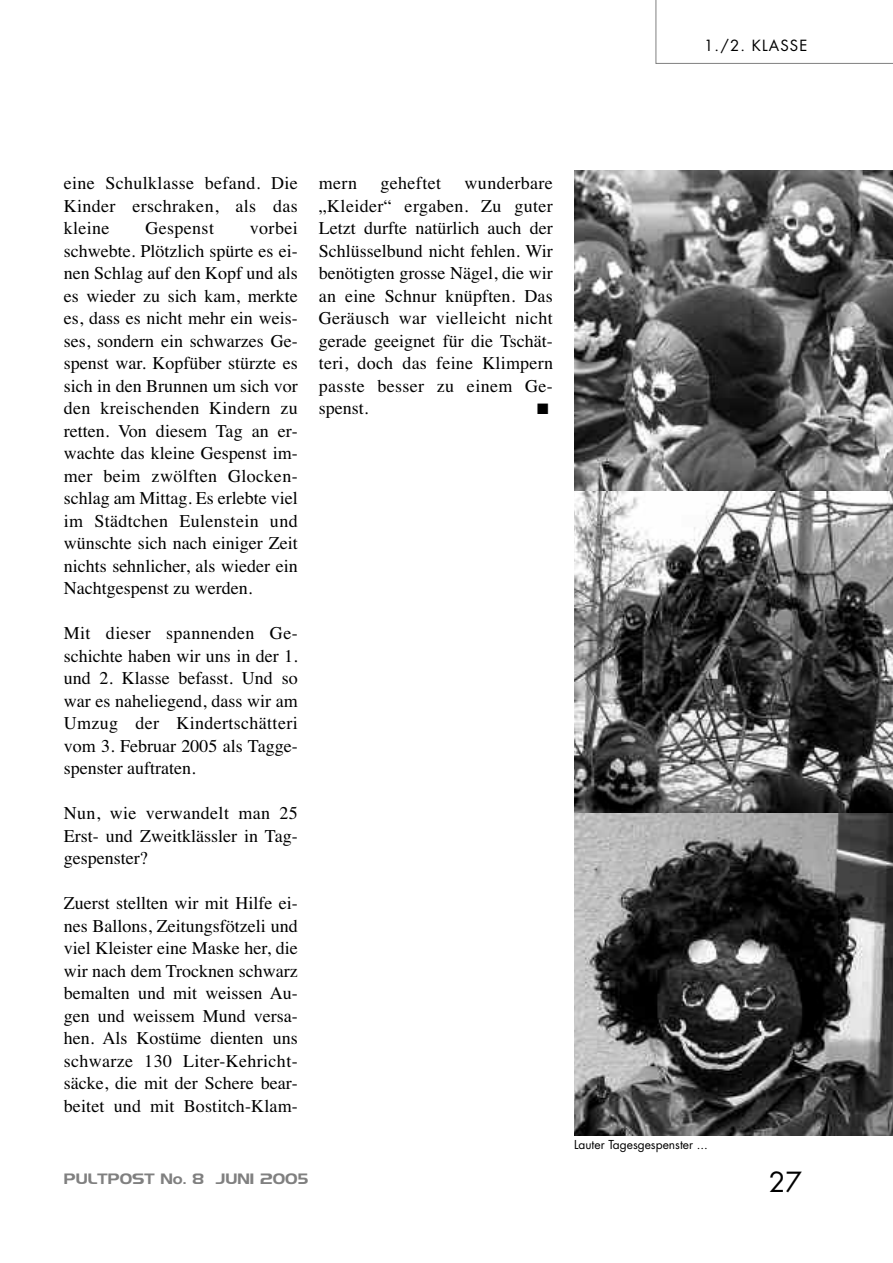
<style>
.page{position:relative;width:893px;height:1263px;background:#fff}
.page>*{position:absolute;margin:0;border:0;box-sizing:border-box;transform-origin:0 0}
.t1{font:27px "Futura";color:#000}
.t2{font:18px/22.5px "Times";letter-spacing:.01em;color:#000;text-align:justify}
.t3{font:15px "Denmark";color:#808080}
.t4{font:15px "Futura";letter-spacing:.075em;color:#000}
.t5{font:15px "Zapf Dingbats ITC";color:#000}
.t6{font:12px "Futura";color:#000}
</style>
<div class="page">
<svg style="left:656px;top:0;width:237px;height:64px"></svg>
<img style="left:574px;top:170px;width:319px;height:322px">
<svg style="left:574px;top:492px;width:319px;height:322px;background:#6d6d6d"></svg>
<svg style="left:574px;top:814px;width:319px;height:321px;background:#5a5a5a"></svg>
<p class="t4" style="left:704px;top:38px;width:105px">1./2. KLASSE</p>
<p class="t2" style="left:64px;top:172px;width:235px">eine Schulklasse befand. Die Kinder erschraken, als das kleine</p>
<p class="t2" style="left:64px;top:217px;width:236px;text-indent:186px">vorbei schwebte. Plötzlich spürte es ei&shy;nen Schlag auf den Kopf und als es wieder zu sich kam, merkte es, dass es nicht mehr ein weis&shy;ses, sondern ein schwarzes Ge&shy;spenst war. Kopfüber stürzte es sich in den Brunnen um sich vor den kreischenden Kindern zu retten. Von diesem Tag an er&shy;wachte das kleine Gespenst im&shy;mer beim zwölften Glocken&shy;schlag am Mittag. Es erlebte viel im Städtchen Eulenstein und wünschte sich nach einiger Zeit nichts sehnlicher, als wieder ein Nachtgespenst zu werden.</p>
<p class="t2" style="left:64px;top:622px;width:235px">Mit dieser spannenden Ge&shy;schichte haben wir uns in der 1. und 2. Klasse befasst. Und so war es naheliegend, dass wir am Umzug der Kindertschätteri vom 3. Februar 2005 als Tagge&shy;spenster auftraten.</p>
<p class="t2" style="left:64px;top:802px;width:236px">Nun, wie verwandelt man 25<br>Erst- und Zweitklässler in Tag&shy;gespenster?</p>
<p class="t2" style="left:64px;top:892px;width:236px">Zuerst stellten wir mit Hilfe ei&shy;nes Ballons, Zeitungsfötzeli und viel Kleister eine Maske her, die wir nach dem Trocknen schwarz bemalten und mit weissen Au&shy;gen und weissem Mund versa&shy;hen. Als Kostüme dienten uns schwarze 130 Liter-Kehricht&shy;säcke, die mit der Schere bear&shy;beitet und mit Bostitch-Klam-</p>
<p class="t2" style="left:145px;top:217px;width:70px">Gespenst</p>
<p class="t2" style="left:319px;top:172px;width:236px;text-indent:146px">wunderbare „Kleider“ ergaben. Zu guter Letzt durfte natürlich auch der Schlüsselbund nicht fehlen. Wir benötigten grosse Nägel, die wir an eine Schnur knüpften. Das Geräusch war vielleicht nicht gerade geeignet für die Tschät&shy;teri, doch das feine Klimpern passte besser zu einem Ge&shy;spenst.</p>
<p class="t2" style="left:319px;top:172px;width:40px">mern</p>
<p class="t2" style="left:381px;top:172px;width:62px">geheftet</p>
<p class="t5" style="left:537px;top:400px;width:13px">■</p>
<p class="t6" style="left:574px;top:1139px;width:135px">Lauter Tagesgespenster ...</p>
<p class="t3" style="left:64px;top:1169px;width:246px">PULTPOST No. 8 JUNI 2005</p>
<h1 class="t1" style="left:769px;top:1169px;width:35px">27</h1>
</div>
